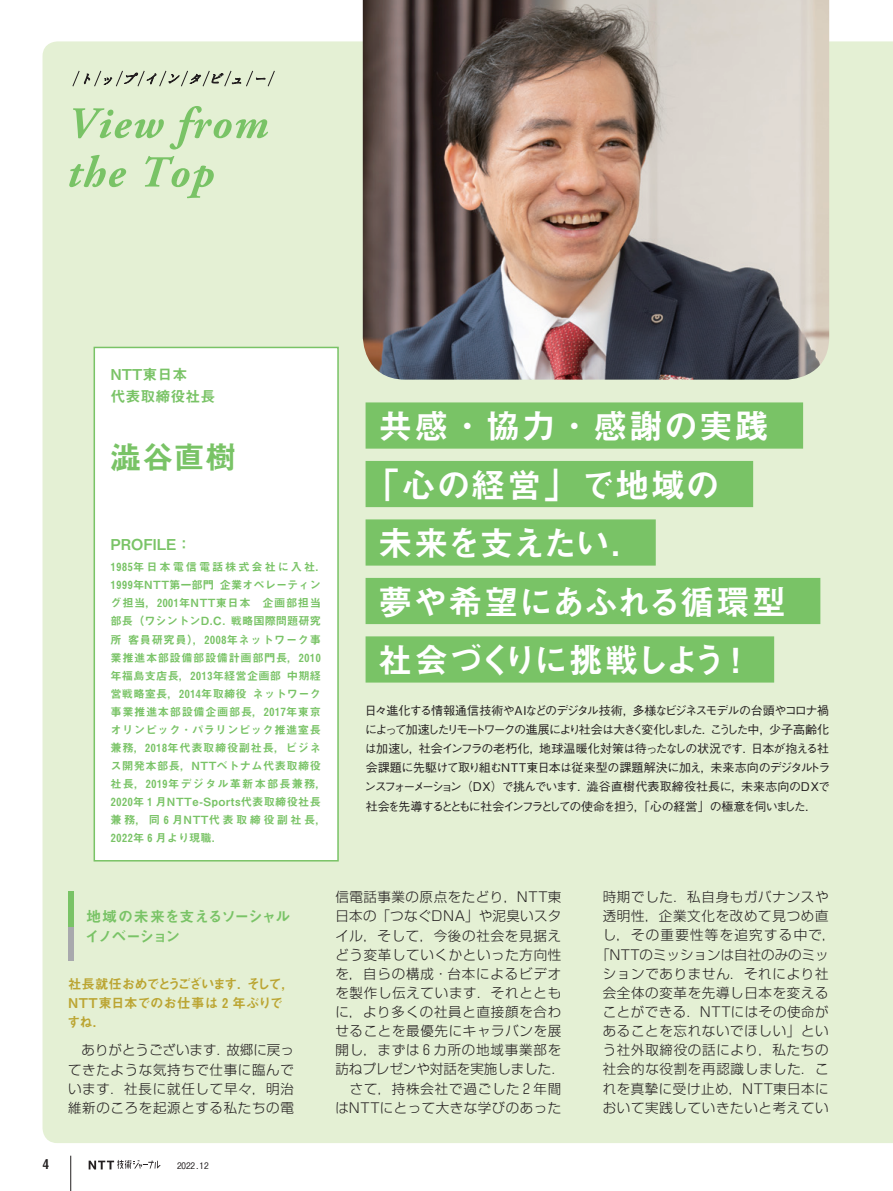
<style>
.page{position:relative;width:893px;height:1191px;background:#fff}
.page>*{position:absolute;margin:0;border:0;box-sizing:border-box;transform-origin:0 0}
.t1{font:34.5px "Midashi Go Pro MB31";letter-spacing:.01em;color:#fff}
.t2{font:34.5px "Midashi Go Pro MB31";letter-spacing:-.105em;color:#fff}
.t3{font:34.5px "Midashi Go Pro MB31";letter-spacing:.035em;color:#fff}
.t4{font:34.5px "Midashi Go Pro MB31";letter-spacing:-.055em;color:#fff}
.t5{font:31.5px "Midashi Go Pro MB31";color:#79c366}
.t6{font:15px/20px "Midashi Go Pro MB31";letter-spacing:-.07em;color:#79c366}
.t7{font:15px/22.4px "Midashi Go Pro MB31";color:#79c366}
.t8{font:300 13.5px/19.2px "Shin Go Pro";letter-spacing:.05em;color:#231f20;text-align:justify}
.t9{font:13.5px/19.2px "Midashi Go Pro MB31";letter-spacing:-.05em;color:#bba532}
.t10{font:13.5px "Midashi Go Pr 6 MB31";color:#231f20}
.t11{font:500 12px/19.2px "Gothic BBB Pro";letter-spacing:-.115em;color:#231f20;text-align:justify}
.t12{font:11.25px/18px "Midashi Go Pro MB31";letter-spacing:.035em;color:#79c366}
.t13{font:500 9px "Gothic BBB Pr 6";color:#231f20}
</style>
<div class="page">
<div style="left:43px;top:41px;width:850px;height:1102px;background:#e4f0d4"></div>
<div style="left:68px;top:925px;width:6px;height:35px;background:#a8a9ad"></div>
<div style="left:68px;top:890px;width:6px;height:36px;background:#79c366"></div>
<img style="left:363px;top:0;width:466px;height:379px">
<svg style="left:73px;top:108px;width:91px;height:30px;background:#c1e1b0"></svg>
<svg style="left:170px;top:106px;width:98px;height:43px;background:#cbe5ba"></svg>
<svg style="left:69px;top:155px;width:57px;height:32px;background:#c0e0af"></svg>
<svg style="left:145px;top:156px;width:69px;height:42px;background:#c8e4b7"></svg>
<svg style="left:72px;top:70px;width:203px;height:17px;background:#c9d3bb"></svg>
<div style="left:94px;top:347px;width:245px;height:514px;background:#fff;border:2px solid #79c366"></div>
<div style="left:366px;top:402px;width:437px;height:46px;background:#79c366"></div>
<div style="left:366px;top:461px;width:387px;height:46px;background:#79c366"></div>
<div style="left:366px;top:519px;width:290px;height:46px;background:#79c366"></div>
<div style="left:366px;top:578px;width:454px;height:46px;background:#79c366"></div>
<div style="left:366px;top:636px;width:408px;height:46px;background:#79c366"></div>
<svg style="left:89px;top:1160px;width:72px;height:9px"></svg>
<hr style="left:70px;top:1155px;width:1px;height:36px;background:#231f20">
<p class="t7" style="left:111px;top:361px;width:107px">NTT東日本<br>代表取締役社長</p>
<h2 class="t5" style="left:111px;top:432px;width:128px">澁谷直樹</h2>
<p class="t7" style="left:111px;top:531px;width:82px">PROFILE：</p>
<p class="t12" style="left:111px;top:556px;width:218px">1985年日本電信電話株式会社に入社．<br>1999年NTT第一部門 企業オペレーティング担当，2001年NTT東日本　企画部担当部長（ワシントンD.C. 戦略国際問題研究所 客員研究員），2008年ネットワーク事業推進本部設備部設備計画部門長，2010年福島支店長，2013年経営企画部 中期経営戦略室長，2014年取締役 ネットワーク事業推進本部設備企画部長，2017年東京オリンピック・パラリンピック推進室長兼務，2018年代表取締役副社長，ビジネス開発本部長，NTTベトナム代表取締役社長，2019年デジタル革新本部長兼務，<br>2020年 1 月NTTe-Sports代表取締役社長兼務，同6月NTT代表取締役副社長，<br>2022年 6 月より現職．</p>
<h1 class="t3" style="left:378px;top:398px;width:392px">共感・協力・感謝の実践</h1>
<h1 class="t1" style="left:365px;top:457px;width:357px">「心の経営」で地域の</h1>
<h1 class="t4" style="left:378px;top:515px;width:269px">未来を支えたい．</h1>
<h1 class="t1" style="left:378px;top:574px;width:409px">夢や希望にあふれる循環型</h1>
<h1 class="t2" style="left:378px;top:632px;width:376px">社会づくりに挑戦しよう！</h1>
<p class="t11" style="left:364px;top:699px;width:468px">日々進化する情報通信技術やAIなどのデジタル技術，多様なビジネスモデルの台頭やコロナ禍によって加速したリモートワークの進展により社会は大きく変化しました．こうした中，少子高齢化は加速し，社会インフラの老朽化，地球温暖化対策は待ったなしの状況です．日本が抱える社会課題に先駆けて取り組むNTT東日本は従来型の課題解決に加え，未来志向のデジタルトランスフォーメーション（DX）で挑んでいます．澁谷直樹代表取締役社長に，未来志向のDXで社会を先導するとともに社会インフラとしての使命を担う，「心の経営」の極意を伺いました．</p>
<p class="t6" style="left:85px;top:904px;width:207px">地域の未来を支えるソーシャルイノベーション</p>
<p class="t9" style="left:67px;top:972px;width:229px">社長就任おめでとうございます．そして，<br>NTT東日本でのお仕事は 2 年ぶりですね．</p>
<p class="t8" style="left:68px;top:1039px;width:227px">　ありがとうございます．故郷に戻ってきたような気持ちで仕事に臨んでいます．社長に就任して早々，明治維新のころを起源とする私たちの電</p>
<p class="t10" style="left:43px;top:1153px;width:8px">4</p>
<p class="t13" style="left:177px;top:1158px;width:33px">2022.12</p>
<p class="t8" style="left:335px;top:886px;width:231px;text-align:left">信電話事業の原点をたどり，NTT東日本の「つなぐDNA」や泥臭いスタイル，そして，今後の社会を見据えどう変革していくかといった方向性を，自らの構成・台本によるビデオを製作し伝えています．それとともに，より多くの社員と直接顔を合わせることを最優先にキャラバンを展開し，まずは 6 カ所の地域事業部を訪ねプレゼンや対話を実施しました．　さて，持株会社で過ごした 2 年間はNTTにとって大きな学びのあった</p>
<p class="t8" style="left:596px;top:885px;width:241px;text-align:center">時期でした．私自身もガバナンスや透明性，企業文化を改めて見つめ直し，その重要性等を追究する中で，「NTTのミッションは自社のみのミッションでありません．それにより社会全体の変革を先導し日本を変えることができる．NTTにはその使命があることを忘れないでほしい」という社外取締役の話により，私たちの社会的な役割を再認識しました．これを真摯に受け止め，NTT東日本において実践していきたいと考えてい</p>
</div>
